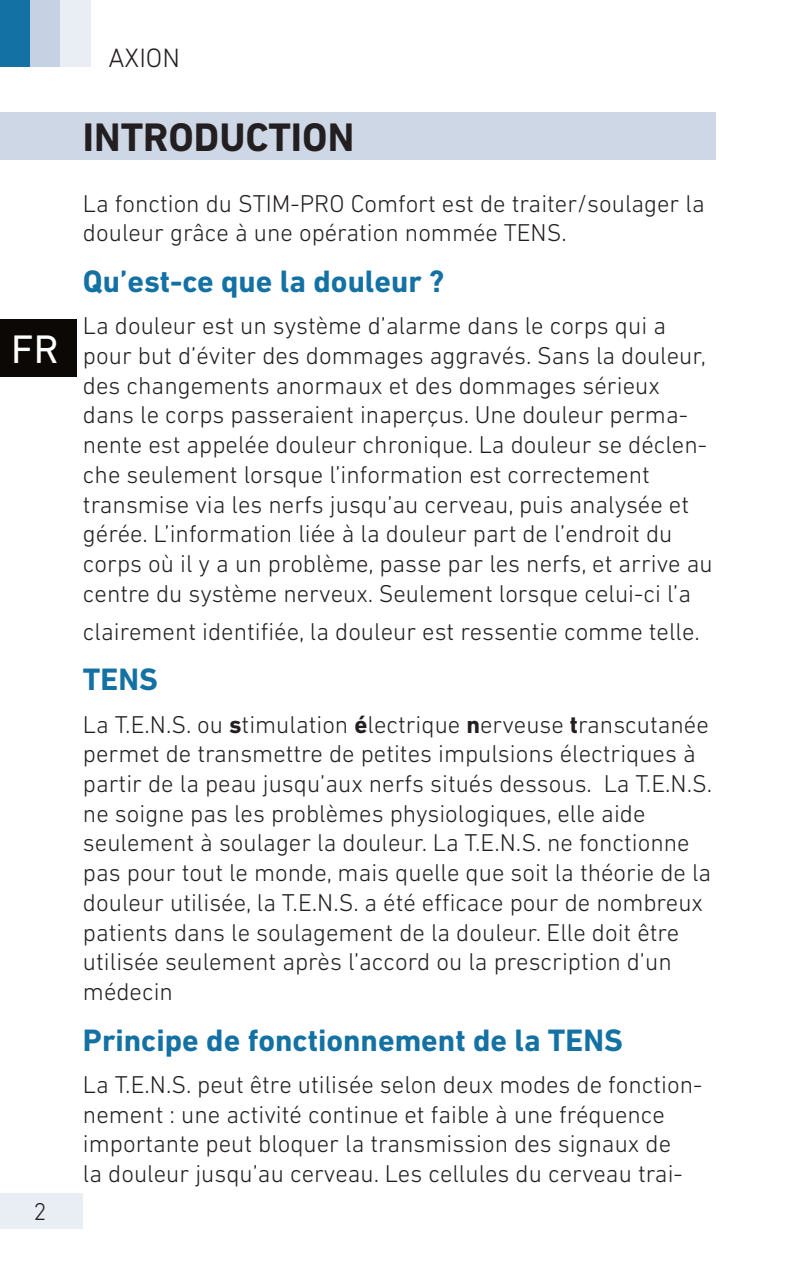
<style>
.page{position:relative;width:798px;height:1276px;background:#fff}
.page>*{position:absolute;margin:0;border:0;box-sizing:border-box;transform-origin:0 0}
.t1{font:700 40.5px "DIN Next LT Pro";color:#231f20}
.t2{font:40.5px "DIN Next LT Pro";color:#fff}
.laufender_Text{font:700 31.5px "DIN Next LT Pro";color:#1471a4}
.blaue_Zwischenübersc{font:700 31.5px "DIN Next LT Pro";color:#1471a4}
.t3{font:300 27px "DIN Next LT Pro";color:#231f20}
.laufender_Text-2{font:300 24.75px/29.7px "DIN Next LT Pro";color:#231f20}
.s1{font-weight:700}
</style>
<div class="page">
<div style="left:0;top:112px;width:714px;height:47px;background:#cdd7e6"></div>
<div style="left:0;top:1193px;width:83px;height:35px;background:#e9eef5"></div>
<div style="left:0;top:0;width:30px;height:67px;background:#1471a4"></div>
<div style="left:30px;top:0;width:31px;height:67px;background:#c6d1e4"></div>
<div style="left:61px;top:0;width:30px;height:67px;background:#e9eef5"></div>
<div style="left:0;top:319px;width:77px;height:58px;background:#0c0806"></div>
<h1 class="t2" style="left:11px;top:326px;width:49px">FR</h1>
<p class="laufender_Text-2" style="left:33px;top:1196px;width:15px">2</p>
<p class="t3" style="left:108px;top:42px;width:73px">AXION</p>
<p class="t1" style="left:83px;top:113px;width:273px">INTRODUCTION</p>
<p class="laufender_Text-2" style="left:83px;top:188px;width:623px">La fonction du STIM-PRO Comfort est de traiter/soulager la douleur grâce à une opération nommée TENS.</p>
<p class="blaue_Zwischenübersc" style="left:83px;top:263px;width:362px">Qu’est-ce que la douleur ?</p>
<p class="laufender_Text-2" style="left:83px;top:311px;width:631px">La douleur est un système d’alarme dans le corps qui a pour but d’éviter des dommages aggravés. Sans la douleur, des changements anormaux et des dommages sérieux dans le corps passeraient inaperçus. Une douleur perma&shy;nente est appelée douleur chronique. La douleur se déclen&shy;che seulement lorsque l’information est correctement transmise via les nerfs jusqu’au cerveau, puis analysée et gérée. L’information liée à la douleur part de l’endroit du corps où il y a un problème, passe par les nerfs, et arrive au centre du système nerveux. Seulement lorsque celui-ci l’a</p>
<p class="laufender_Text-2" style="left:83px;top:616px;width:618px">clairement identifiée, la douleur est ressentie comme telle.</p>
<p class="blaue_Zwischenübersc" style="left:83px;top:661px;width:76px">TENS</p>
<p class="laufender_Text-2" style="left:83px;top:709px;width:630px">La T.E.N.S. ou <span class="s1">s</span>timulation <span class="s1">é</span>lectrique <span class="s1">n</span>erveuse <span class="s1">t</span>ranscutanée permet de transmettre de petites impulsions électriques à partir de la peau jusqu’aux nerfs situés dessous. La T.E.N.S. ne soigne pas les problèmes physiologiques, elle aide seulement à soulager la douleur. La T.E.N.S. ne fonctionne pas pour tout le monde, mais quelle que soit la théorie de la douleur utilisée, la T.E.N.S. a été efficace pour de nombreux patients dans le soulagement de la douleur. Elle doit être utilisée seulement après l’accord ou la prescription d’un médecin</p>
<p class="laufender_Text" style="left:83px;top:1021px;width:541px">Principe de fonctionnement de la TENS</p>
<p class="laufender_Text-2" style="left:83px;top:1069px;width:620px">La T.E.N.S. peut être utilisée selon deux modes de fonction&shy;nement : une activité continue et faible à une fréquence importante peut bloquer la transmission des signaux de<br>la douleur jusqu’au cerveau. Les cellules du cerveau trai-</p>
</div>
